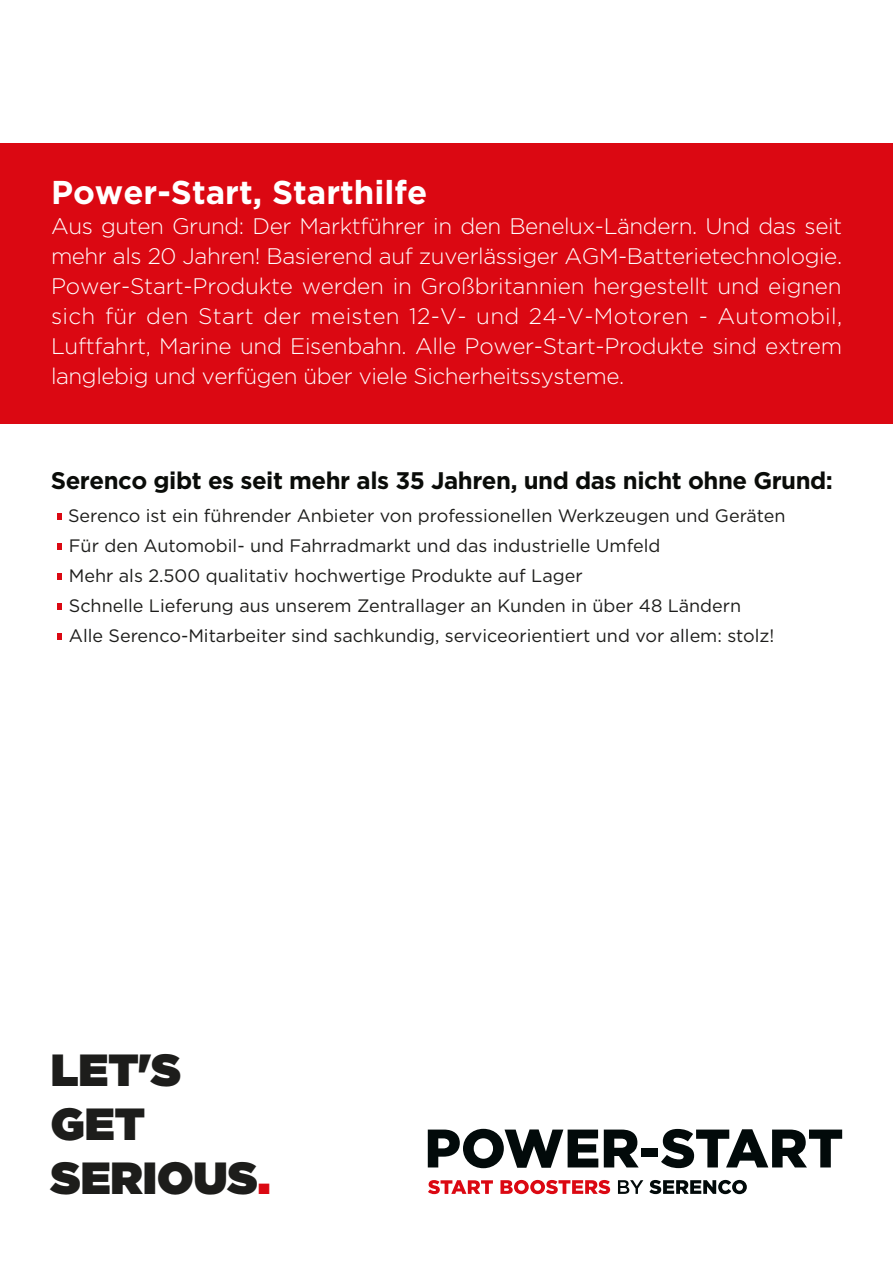
<style>
.page{position:relative;width:893px;height:1263px;background:#fff}
.page>*{position:absolute;margin:0;border:0;box-sizing:border-box;transform-origin:0 0}
.t1{font:300 75px "Gotham";color:#db0812}
.Prijs{font:900 45px "Gotham";color:#1d1d1b}
.Naam_artikel{font:700 33px "Gotham";color:#fff}
.Naam_artikel-2{font:700 24px "Gotham";letter-spacing:-.02em;color:#0a0c09}
.Naam_artikel-3{font:300 22.5px/30px "Gotham";letter-spacing:-.02em;color:#fff;text-align:justify}
.t2{font:18px "Gotham";color:#1d1d1b}
.s1{color:#db0812}
</style>
<div class="page">
<div style="left:0;top:144px;width:893px;height:280px;background:#db0812"></div>
<svg style="left:428px;top:1129px;width:170px;height:39px"></svg>
<svg style="left:604px;top:1129px;width:35px;height:38px"></svg>
<svg style="left:661px;top:1129px;width:181px;height:39px"></svg>
<svg style="left:500px;top:1180px;width:110px;height:14px"></svg>
<svg style="left:618px;top:1180px;width:25px;height:14px"></svg>
<svg style="left:649px;top:1180px;width:98px;height:14px"></svg>
<svg style="left:428px;top:1180px;width:65px;height:14px"></svg>
<div style="left:642px;top:1148px;width:16px;height:8px;background:#020a0a"></div>
<p class="Naam_artikel" style="left:51px;top:170px;width:378px">Power-Start, Starthilfe</p>
<p class="Naam_artikel-3" style="left:51px;top:210px;width:793px">Aus guten Grund: Der Marktführer in den Benelux-Ländern. Und das seit mehr als 20 Jahren! Basierend auf zuverlässiger AGM-Batterietechnologie.<br>Power-Start-Produkte werden in Großbritannien hergestellt und eignen sich für den Start der meisten 12-V- und 24-V-Motoren - Automobil, Luftfahrt, Marine und Eisenbahn. Alle Power-Start-Produkte sind extrem langlebig und verfügen über viele Sicherheitssysteme.</p>
<p class="Naam_artikel-2" style="left:51px;top:465px;width:784px">Serenco gibt es seit mehr als 35 Jahren, und das nicht ohne Grund:</p>
<p class="t1" style="left:51px;top:445px;width:19px">.</p>
<p class="t2" style="left:68px;top:504px;width:719px">Serenco ist ein führender Anbieter von professionellen Werkzeugen und Geräten</p>
<p class="t1" style="left:51px;top:475px;width:19px">.</p>
<p class="t2" style="left:69px;top:534px;width:593px">Für den Automobil- und Fahrradmarkt und das industrielle Umfeld</p>
<p class="t1" style="left:51px;top:505px;width:19px">.</p>
<p class="t2" style="left:69px;top:564px;width:515px">Mehr als 2.500 qualitativ hochwertige Produkte auf Lager</p>
<p class="t1" style="left:51px;top:535px;width:19px">.</p>
<p class="t2" style="left:69px;top:594px;width:674px">Schnelle Lieferung aus unserem Zentrallager an Kunden in über 48 Ländern</p>
<p class="t1" style="left:51px;top:565px;width:19px">.</p>
<p class="t2" style="left:69px;top:624px;width:707px">Alle Serenco-Mitarbeiter sind sachkundig, serviceorientiert und vor allem: stolz!</p>
<p class="Prijs" style="left:51px;top:1038px;width:132px">LET'S</p>
<p class="Prijs" style="left:51px;top:1092px;width:96px">GET</p>
<p class="Prijs" style="left:51px;top:1146px;width:221px">SERIOUS<span class="s1">.</span></p>
</div>
